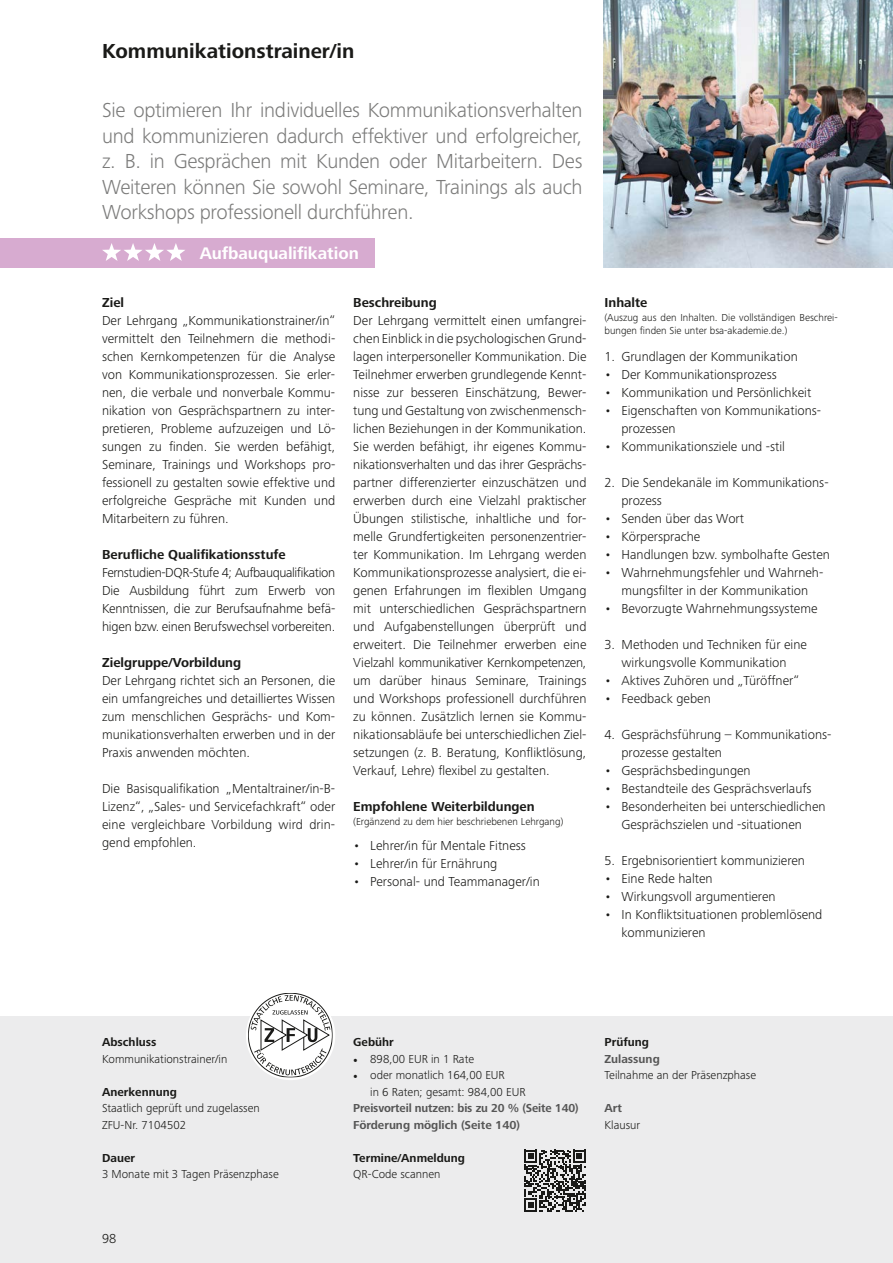
<style>
.page{position:relative;width:893px;height:1263px;background:#fff}
.page>*{position:absolute;margin:0;border:0;box-sizing:border-box;transform-origin:0 0}
.t1{font:300 21px/25.5px "Frutiger Next Pro";letter-spacing:-.015em;color:#7b7b7a;text-align:justify}
.t2{font:700 21px "Frutiger Next Pro";color:#1a1a18}
.t3{font:700 17.4px "Frutiger Next Pro";color:#fff}
.t4{font:300 13.5px/18px "Frutiger Next Pro";color:#1a1a18;text-align:justify}
.t5{font:700 13.5px "Frutiger Next Pro";color:#1a1a18}
.t6{font:300 12px/16.5px "Frutiger Next Pro";color:#1a1a18}
.t7{font:700 12px/16.5px "Frutiger Next Pro";letter-spacing:-.005em;color:#565656}
.t8{font:700 12px "Frutiger Next Pro";color:#1a1a18}
.t9{font:300 10.5px/13.5px "Frutiger Next Pro";color:#1a1a18}
.s1{font-family:"Minion Pro";font-weight:400}
</style>
<div class="page">
<img style="left:604px;top:0;width:289px;height:268px">
<div style="left:0;top:1016px;width:893px;height:247px;background:#ececed"></div>
<div style="left:246px;top:991px;width:89px;height:89px;background:#fff;border-radius:50%"></div>
<svg style="left:248px;top:993px;width:85px;height:84px"></svg>
<svg style="left:524px;top:1150px;width:62px;height:61px"></svg>
<div style="left:0;top:238px;width:374px;height:30px;background:#d7abd0"></div>
<svg style="left:102px;top:243px;width:83px;height:18px"></svg>
<h1 class="t2" style="left:102px;top:39px;width:254px">Kommunikationstrainer/in</h1>
<p class="t1" style="left:102px;top:97px;width:482px">Sie optimieren Ihr individuelles Kommunikationsverhalten und kommunizieren dadurch effektiver und erfolgreicher, z. B. in Gesprächen mit Kunden oder Mitarbeitern. Des Weiteren können Sie sowohl Seminare, Trainings als auch Workshops professionell durchführen.</p>
<p class="t3" style="left:200px;top:243px;width:161px">Aufbauqualifikation</p>
<p class="t5" style="left:102px;top:295px;width:24px">Ziel</p>
<p class="t4" style="left:102px;top:312px;width:235px">Der Lehrgang „Kommunikationstrainer/in“ vermittelt den Teilnehmern die methodi&shy;schen Kernkompetenzen für die Analyse von Kommunikationsprozessen. Sie erler&shy;nen, die verbale und nonverbale Kommu&shy;nikation von Gesprächspartnern zu inter&shy;pretieren, Probleme aufzuzeigen und Lö&shy;sungen zu finden. Sie werden befähigt, Seminare, Trainings und Workshops pro&shy;fessionell zu gestalten sowie effektive und erfolgreiche Gespräche mit Kunden und Mitarbeitern zu führen.</p>
<p class="t5" style="left:102px;top:547px;width:185px">Berufliche Qualifikationsstufe</p>
<p class="t4" style="left:102px;top:564px;width:235px">Fernstudien-DQR-Stufe 4; Aufbauqualifikation Die Ausbildung führt zum Erwerb von Kenntnissen, die zur Berufsaufnahme befä&shy;higen bzw. einen Berufswechsel vorbereiten.</p>
<p class="t5" style="left:102px;top:655px;width:141px">Zielgruppe/Vorbildung</p>
<p class="t4" style="left:102px;top:672px;width:235px">Der Lehrgang richtet sich an Personen, die ein umfangreiches und detailliertes Wissen zum menschlichen Gesprächs- und Kom&shy;munikationsverhalten erwerben und in der Praxis anwenden möchten.</p>
<p class="t4" style="left:102px;top:780px;width:235px">Die Basisqualifikation „Mentaltrainer/in-B-Lizenz“, „Sales- und Servicefachkraft“ oder eine vergleichbare Vorbildung wird drin&shy;gend empfohlen.</p>
<p class="t5" style="left:353px;top:295px;width:85px">Beschreibung</p>
<p class="t4" style="left:353px;top:312px;width:235px">Der Lehrgang vermittelt einen umfangrei&shy;chen Einblick in die psychologischen Grund&shy;lagen interpersoneller Kommunikation. Die Teilnehmer erwerben grundlegende Kennt&shy;nisse zur besseren Einschätzung, Bewer&shy;tung und Gestaltung von zwischenmensch&shy;lichen Beziehungen in der Kommunikation.<br>Sie werden befähigt, ihr eigenes Kommu&shy;nikationsverhalten und das ihrer Gesprächs&shy;partner differenzierter einzuschätzen und erwerben durch eine Vielzahl praktischer Übungen stilistische, inhaltliche und for&shy;melle Grundfertigkeiten personenzentrier&shy;ter Kommunikation. Im Lehrgang werden Kommunikationsprozesse analysiert, die ei&shy;genen Erfahrungen im flexiblen Umgang mit unterschiedlichen Gesprächspartnern und Aufgabenstellungen überprüft und erweitert. Die Teilnehmer erwerben eine Vielzahl kommunikativer Kernkompetenzen, um darüber hinaus Seminare, Trainings und Workshops professionell durchführen zu können. Zusätzlich lernen sie Kommu&shy;nikationsabläufe bei unterschiedlichen Ziel&shy;setzungen (z. B. Beratung, Konfliktlösung, Verkauf, Lehre) flexibel zu gestalten.</p>
<p class="t5" style="left:353px;top:799px;width:183px">Empfohlene Weiterbildungen</p>
<p class="t9" style="left:353px;top:815px;width:212px">(Ergänzend zu dem hier beschriebenen Lehrgang)</p>
<p class="t4" style="left:353px;top:837px;width:174px">• Lehrer/in für Mentale Fitness</p>
<p class="t4" style="left:353px;top:855px;width:145px">• Lehrer/in für Ernährung</p>
<p class="t4" style="left:353px;top:873px;width:188px">• Personal- und Teammanager/in</p>
<p class="t5" style="left:604px;top:295px;width:45px">Inhalte</p>
<p class="t9" style="left:604px;top:311px;width:235px">(Auszug aus den Inhalten. Die vollständigen Beschrei&shy;bungen finden Sie unter bsa-akademie.de.)</p>
<p class="t4" style="left:604px;top:347px;width:195px">1. Grundlagen der Kommunikation</p>
<p class="t4" style="left:604px;top:365px;width:174px">• Der Kommunikationsprozess</p>
<p class="t4" style="left:604px;top:383px;width:208px">• Kommunikation und Persönlichkeit</p>
<p class="t4" style="left:621px;top:401px;width:201px;text-indent:-17px">• Eigenschaften von Kommunikations&shy;prozessen</p>
<p class="t4" style="left:604px;top:437px;width:182px">• Kommunikationsziele und -stil</p>
<p class="t4" style="left:621px;top:473px;width:209px;text-indent:-17px">2. Die Sendekanäle im Kommunikations&shy;prozess</p>
<p class="t4" style="left:604px;top:509px;width:141px">• Senden über das Wort</p>
<p class="t4" style="left:604px;top:527px;width:97px">• Körpersprache</p>
<p class="t4" style="left:604px;top:545px;width:227px">• Handlungen bzw. symbolhafte Gesten</p>
<p class="t4" style="left:604px;top:563px;width:220px;text-align:center">• Wahrnehmungsfehler und Wahrneh&shy;mungsfilter in der Kommunikation</p>
<p class="t4" style="left:604px;top:599px;width:215px">• Bevorzugte Wahrnehmungssysteme</p>
<p class="t4" style="left:604px;top:635px;width:204px;text-align:center">3. Methoden und Techniken für eine wirkungsvolle Kommunikation</p>
<p class="t4" style="left:604px;top:671px;width:196px">• Aktives Zuhören und „Türöffner“</p>
<p class="t4" style="left:604px;top:689px;width:108px">• Feedback geben</p>
<p class="t4" style="left:621px;top:725px;width:211px;text-indent:-17px">4. Gesprächsführung – Kommunikations&shy;prozesse gestalten</p>
<p class="t4" style="left:604px;top:761px;width:148px">• Gesprächsbedingungen</p>
<p class="t4" style="left:604px;top:779px;width:209px">• Bestandteile des Gesprächsverlaufs</p>
<p class="t4" style="left:604px;top:797px;width:223px;text-align:center">• Besonderheiten bei unterschiedlichen<br>Gesprächszielen und -situationen</p>
<p class="t4" style="left:604px;top:851px;width:202px">5. Ergebnisorientiert kommunizieren</p>
<p class="t4" style="left:604px;top:869px;width:110px">• Eine Rede halten</p>
<p class="t4" style="left:604px;top:887px;width:173px">• Wirkungsvoll argumentieren</p>
<p class="t4" style="left:621px;top:905px;width:202px;text-indent:-17px">• In Konfliktsituationen problemlösend kommunizieren</p>
<p class="t8" style="left:102px;top:1035px;width:56px">Abschluss</p>
<p class="t6" style="left:102px;top:1050px;width:127px">Kommunikationstrainer/in</p>
<p class="t8" style="left:102px;top:1085px;width:76px">Anerkennung</p>
<p class="t6" style="left:102px;top:1100px;width:159px">Staatlich geprüft und zugelassen<br>ZFU-Nr. 7104502</p>
<p class="t8" style="left:102px;top:1151px;width:34px">Dauer</p>
<p class="t6" style="left:102px;top:1166px;width:178px">3 Monate mit 3 Tagen Präsenzphase</p>
<p class="t4" style="left:102px;top:1229px;width:16px">98</p>
<p class="t8" style="left:353px;top:1035px;width:42px">Gebühr</p>
<p class="t6" style="left:353px;top:1050px;width:122px"><span class="s1">•</span> 898,00 EUR in 1 Rate</p>
<p class="t6" style="left:370px;top:1067px;width:157px;text-indent:-17px"><span class="s1">•</span> oder monatlich 164,00 EUR<br>in 6 Raten; gesamt: 984,00 EUR</p>
<p class="t7" style="left:353px;top:1100px;width:227px">Preisvorteil nutzen: bis zu 20 % (Seite 140)<br>Förderung möglich (Seite 140)</p>
<p class="t8" style="left:353px;top:1151px;width:113px">Termine/Anmeldung</p>
<p class="t6" style="left:353px;top:1166px;width:89px">QR-Code scannen</p>
<p class="t8" style="left:604px;top:1035px;width:46px">Prüfung</p>
<p class="t7" style="left:604px;top:1050px;width:57px">Zulassung</p>
<p class="t6" style="left:604px;top:1067px;width:153px">Teilnahme an der Präsenzphase</p>
<p class="t7" style="left:604px;top:1100px;width:19px">Art</p>
<p class="t6" style="left:604px;top:1116px;width:37px">Klausur</p>
</div>
